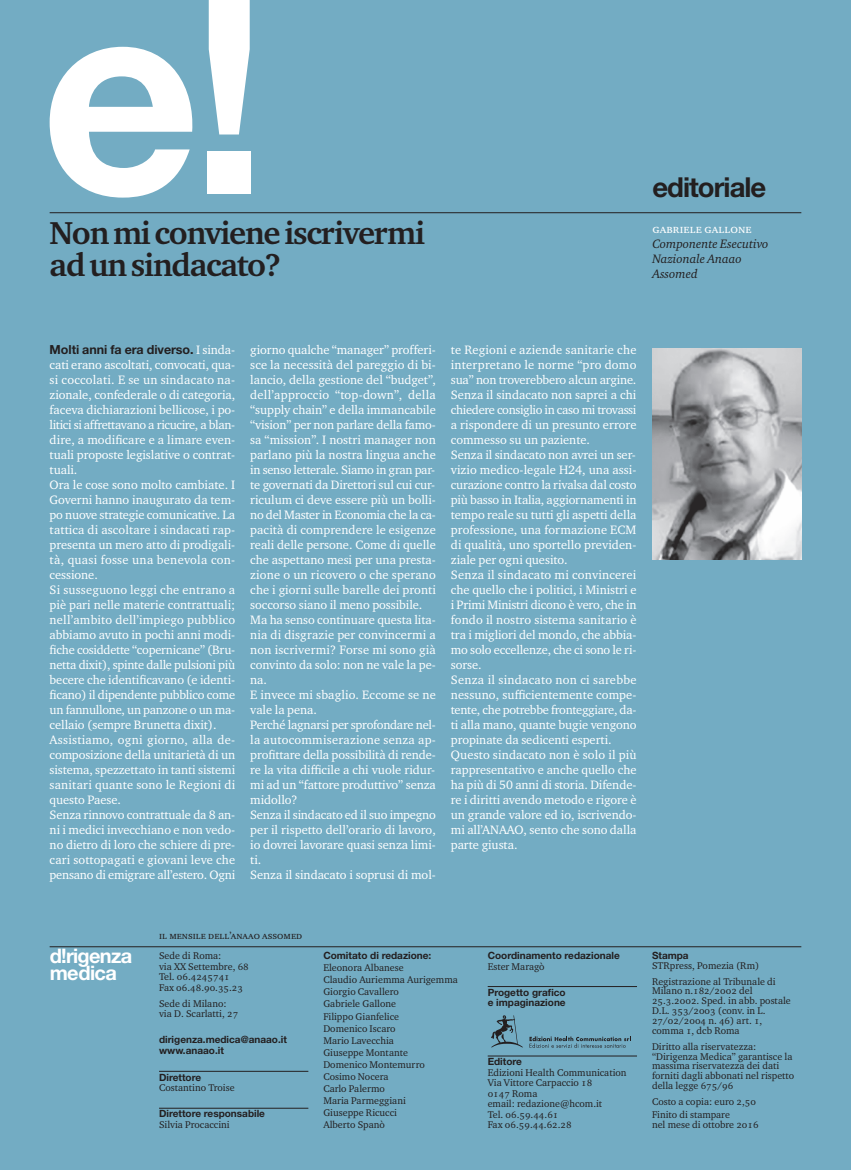
<style>
.page{position:relative;width:851px;height:1170px;background:#fff}
.page>*{position:absolute;margin:0;border:0;box-sizing:border-box;transform-origin:0 0}
.t1{font:700 32.5px/32.5px "Charter ITC Std";letter-spacing:-.035em;color:#231f20}
.t2{font:700 27.5px "Helvetica Neue LT Std";letter-spacing:-.035em;color:#231f20}
.t3{font:700 20px/17.2px "Helvetica Neue LT Std";letter-spacing:-.035em;color:#fff}
.t4{font:12.5px/15px "Charter ITC Std";letter-spacing:-.005em;color:#fff}
.t5{font:italic 12.5px/15px "Charter ITC Std";color:#231f20}
.t6{font:700 12.5px "Helvetica Neue LT Std";letter-spacing:-.005em;color:#231f20}
.t7{font:10.38px "Charter ITC Std";letter-spacing:.025em;color:#231f20}
.t8{font:10px/12px "Charter ITC Std";color:#231f20}
.t9{font:700 10px/10.5px "Helvetica Neue LT Std";color:#231f20}
.s1{font-family:"Charter ITC Std";font-weight:400;color:#fff}
</style>
<div class="page">
<div style="left:0;top:0;width:850px;height:1169px;background:#73acc3"></div>
<svg style="left:209px;top:0;width:41px;height:134px"></svg>
<div style="left:208px;top:151px;width:43px;height:43px;background:#fff"></div>
<svg style="left:50px;top:47px;width:143px;height:150px"></svg>
<hr style="left:50px;top:212px;width:751px;height:1px;background:#231f20">
<hr style="left:159px;top:1070px;width:149px;height:1px;background:#231f20">
<hr style="left:159px;top:1107px;width:149px;height:1px;background:#231f20">
<hr style="left:487px;top:986px;width:150px;height:1px;background:#231f20">
<hr style="left:487px;top:1055px;width:150px;height:1px;background:#231f20">
<svg style="left:491px;top:1015px;width:32px;height:32px"></svg>
<svg style="left:529px;top:1036px;width:101px;height:11px"></svg>
<hr style="left:50px;top:946px;width:751px;height:1px;background:#231f20">
<img style="left:652px;top:349px;width:149px;height:210px">
<h1 class="t1" style="left:50px;top:219px;width:377px">Nonmiconvieneiscrivermi adunsindacato?</h1>
<h2 class="t2" style="left:652px;top:177px;width:115px">editoriale</h2>
<p class="t4" style="left:652px;top:222px;width:101px">Gabriele Gallone</p>
<p class="t5" style="left:652px;top:237px;width:118px">Componente Esecutivo<br>Nazionale Anaao<br>Assomed</p>
<p class="t6" style="left:50px;top:345px;width:187px">Molti anni fa era diverso. <span class="s1">I sinda-</span></p>
<p class="t4" style="left:50px;top:358px;width:187px">cati erano ascoltati, convocati, qua&shy;si coccolati. E se un sindacato na&shy;zionale, confederale o di categoria, faceva dichiarazioni bellicose, i po&shy;litici si affrettavano a ricucire, a blan&shy;dire, a modificare e a limare even&shy;tuali proposte legislative o contrat&shy;tuali.<br>Ora le cose sono molto cambiate. I Governi hanno inaugurato da tem&shy;po nuove strategie comunicative. La tattica di ascoltare i sindacati rap&shy;presenta un mero atto di prodigali&shy;tà, quasi fosse una benevola con&shy;cessione.<br>Si susseguono leggi che entrano a piè pari nelle materie contrattuali; nell’ambito dell’impiego pubblico abbiamo avuto in pochi anni modi&shy;fiche cosiddette “copernicane” (Bru&shy;netta dixit), spinte dalle pulsioni più becere che identificavano (e identi&shy;ficano) il dipendente pubblico come un fannullone, un panzone o un ma&shy;cellaio (sempre Brunetta dixit).<br>Assistiamo, ogni giorno, alla de&shy;composizione della unitarietà di un sistema, spezzettato in tanti sistemi sanitari quante sono le Regioni di questo Paese.<br>Senza rinnovo contrattuale da 8 an&shy;ni i medici invecchiano e non vedo&shy;no dietro di loro che schiere di pre&shy;cari sottopagati e giovani leve che pensano di emigrare all’estero. Ogni</p>
<p class="t4" style="left:250px;top:343px;width:187px">giorno qualche “manager” profferi&shy;sce la necessità del pareggio di bi&shy;lancio, della gestione del “budget”, dell’approccio “top-down”, della “supply chain” e della immancabile “vision” per non parlare della famo&shy;sa “mission”. I nostri manager non parlano più la nostra lingua anche in senso letterale. Siamo in gran par&shy;te governati da Direttori sul cui cur&shy;riculum ci deve essere più un bolli&shy;no del Master in Economia che la ca&shy;pacità di comprendere le esigenze reali delle persone. Come di quelle che aspettano mesi per una presta&shy;zione o un ricovero o che sperano che i giorni sulle barelle dei pronti soccorso siano il meno possibile.<br>Ma ha senso continuare questa lita&shy;nia di disgrazie per convincermi a non iscrivermi? Forse mi sono già convinto da solo: non ne vale la pe&shy;na.<br>E invece mi sbaglio. Eccome se ne vale la pena.<br>Perché lagnarsi per sprofondare nel&shy;la autocommiserazione senza ap&shy;profittare della possibilità di rende&shy;re la vita difficile a chi vuole ridur&shy;mi ad un “fattore produttivo” senza midollo?<br>Senza il sindacato ed il suo impegno per il rispetto dell’orario di lavoro, io dovrei lavorare quasi senza limi&shy;ti.<br>Senza il sindacato i soprusi di mol-</p>
<p class="t4" style="left:451px;top:343px;width:187px">te Regioni e aziende sanitarie che interpretano le norme “pro domo sua” non troverebbero alcun argine.<br>Senza il sindacato non saprei a chi chiedere consiglio in caso mi trovassi a rispondere di un presunto errore commesso su un paziente.<br>Senza il sindacato non avrei un ser&shy;vizio medico-legale H24, una assi&shy;curazione contro la rivalsa dal costo più basso in Italia, aggiornamenti in tempo reale su tutti gli aspetti della professione, una formazione ECM di qualità, uno sportello previden&shy;ziale per ogni quesito.<br>Senza il sindacato mi convincerei che quello che i politici, i Ministri e i Primi Ministri dicono è vero, che in fondo il nostro sistema sanitario è tra i migliori del mondo, che abbia&shy;mo solo eccellenze, che ci sono le ri&shy;sorse.<br>Senza il sindacato non ci sarebbe nessuno, sufficientemente compe&shy;tente, che potrebbe fronteggiare, da&shy;ti alla mano, quante bugie vengono propinate da sedicenti esperti.<br>Questo sindacato non è solo il più rappresentativo e anche quello che ha più di 50 anni di storia. Difende&shy;re i diritti avendo metodo e rigore è un grande valore ed io, iscrivendo&shy;mi all’ANAAO, sento che sono dalla parte giusta.</p>
<h3 class="t3" style="left:50px;top:949px;width:84px">d!rigenza medica</h3>
<p class="t7" style="left:159px;top:931px;width:145px">il mensile dell’anaao assomed</p>
<p class="t8" style="left:159px;top:951px;width:91px;line-height:10.5px">Sede di Roma:<br>via XX Settembre, 68<br>Tel. 06.4245741<br>Fax 06.48.90.35.23</p>
<p class="t8" style="left:159px;top:998px;width:81px;line-height:10.5px">Sede di Milano: via D. Scarlatti, 27</p>
<p class="t9" style="left:159px;top:1035px;width:129px">dirigenza.medica@anaao.it www.anaao.it</p>
<p class="t9" style="left:159px;top:1072px;width:44px">Direttore</p>
<p class="t8" style="left:159px;top:1082px;width:77px">Costantino Troise</p>
<p class="t9" style="left:159px;top:1109px;width:107px">Direttore responsabile</p>
<p class="t8" style="left:159px;top:1119px;width:72px">Silvia Procaccini</p>
<p class="t9" style="left:323px;top:951px;width:109px">Comitato di redazione:</p>
<p class="t8" style="left:323px;top:962px;width:136px">Eleonora Albanese<br>Claudio Auriemma Aurigemma<br>Giorgio Cavallero<br>Gabriele Gallone<br>Filippo Gianfelice<br>Domenico Iscaro<br>Mario Lavecchia<br>Giuseppe Montante<br>Domenico Montemurro<br>Cosimo Nocera<br>Carlo Palermo<br>Maria Parmeggiani<br>Giuseppe Ricucci<br>Alberto Spanò</p>
<p class="t9" style="left:487px;top:951px;width:134px">Coordinamento redazionale</p>
<p class="t8" style="left:487px;top:960px;width:58px">Ester Maragò</p>
<p class="t9" style="left:487px;top:987px;width:79px">Progetto grafico e impaginazione</p>
<p class="t9" style="left:487px;top:1057px;width:36px">Editore</p>
<p class="t8" style="left:487px;top:1067px;width:140px;line-height:10.5px">Edizioni Health Communication<br>Via Vittore Carpaccio 18<br>0147 Roma<br>email: redazione@hcom.it<br>Tel. 06.59.44.61<br>Fax 06.59.44.62.28</p>
<p class="t9" style="left:652px;top:951px;width:38px">Stampa</p>
<p class="t8" style="left:652px;top:958px;width:125px;line-height:15.2px">STRpress, Pomezia (Rm)<br>Registrazione al Tribunale di</p>
<p class="t8" style="left:652px;top:986px;width:140px;line-height:10px">Milano n.182/2002 del<br>25.3.2002. Sped. in abb. postale<br>D.L. 353/2003 (conv. in L.<br>27/02/2004 n. 46) art. 1, comma 1, dcb Roma</p>
<p class="t8" style="left:652px;top:1041px;width:144px;line-height:10px">Diritto alla riservatezza: “Dirigenza Medica” garantisce la massima riservatezza dei dati forniti dagli abbonati nel rispetto della legge 675/96</p>
<p class="t8" style="left:652px;top:1095px;width:105px;line-height:13.5px">Costo a copia: euro 2,50<br>Finito di stampare</p>
<p class="t8" style="left:652px;top:1119px;width:108px">nel mese di ottobre 2016</p>
</div>
